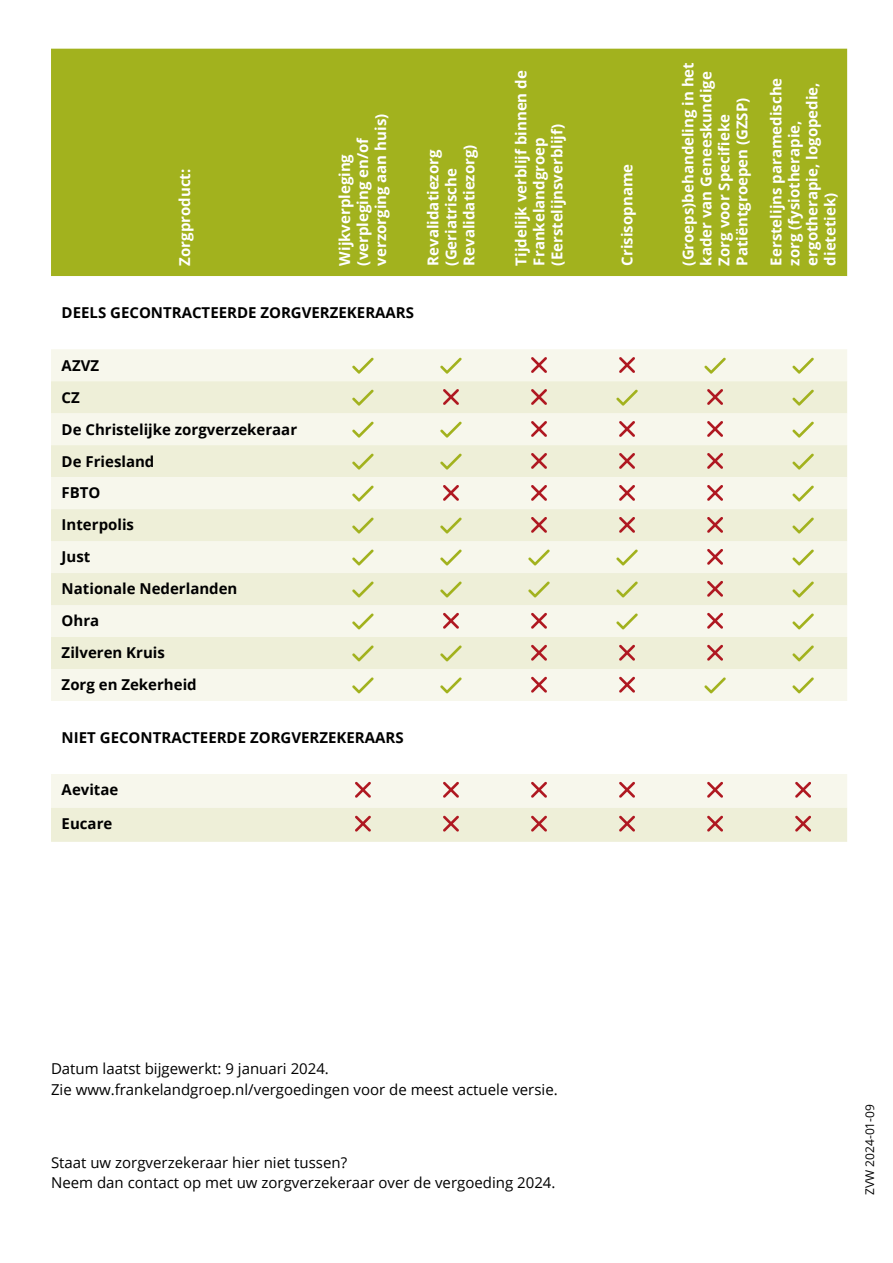
<style>
.page{position:relative;width:893px;height:1263px;background:#fff}
.page>*{position:absolute;margin:0;border:0;box-sizing:border-box;transform-origin:0 0}
.t1{font:700 15px/18px "Open Sans";color:#fff}
.t2{font:700 15px/32px "Open Sans";color:#000}
.t3{font:15px/20.5px "Open Sans";color:#000}
.t4{font:12px "Open Sans";color:#000}
</style>
<div class="page">
<div style="left:51px;top:49px;width:796px;height:227px;background:#a2b21e"></div>
<div style="left:51px;top:349px;width:796px;height:32px;background:#f7f7ec"></div>
<svg style="left:51px;top:381px;width:796px;height:96px;background:#f1f1de"></svg>
<svg style="left:51px;top:477px;width:796px;height:96px;background:#f3f4e5"></svg>
<svg style="left:51px;top:573px;width:796px;height:269px"></svg>
<svg style="left:352px;top:358px;width:22px;height:16px"></svg>
<svg style="left:440px;top:358px;width:22px;height:16px"></svg>
<svg style="left:531px;top:357px;width:16px;height:16px"></svg>
<svg style="left:619px;top:357px;width:16px;height:16px"></svg>
<svg style="left:704px;top:358px;width:22px;height:16px"></svg>
<svg style="left:792px;top:358px;width:22px;height:16px"></svg>
<svg style="left:352px;top:390px;width:22px;height:16px"></svg>
<svg style="left:443px;top:389px;width:16px;height:16px"></svg>
<svg style="left:531px;top:389px;width:16px;height:16px"></svg>
<svg style="left:616px;top:390px;width:22px;height:16px"></svg>
<svg style="left:707px;top:389px;width:16px;height:16px"></svg>
<svg style="left:792px;top:390px;width:22px;height:16px"></svg>
<svg style="left:352px;top:421px;width:22px;height:17px"></svg>
<svg style="left:440px;top:421px;width:22px;height:17px"></svg>
<svg style="left:531px;top:421px;width:16px;height:16px"></svg>
<svg style="left:619px;top:421px;width:16px;height:16px"></svg>
<svg style="left:707px;top:421px;width:16px;height:16px"></svg>
<svg style="left:792px;top:421px;width:22px;height:17px"></svg>
<svg style="left:352px;top:453px;width:22px;height:17px"></svg>
<svg style="left:440px;top:453px;width:22px;height:17px"></svg>
<svg style="left:531px;top:453px;width:16px;height:16px"></svg>
<svg style="left:619px;top:453px;width:16px;height:16px"></svg>
<svg style="left:707px;top:453px;width:16px;height:16px"></svg>
<svg style="left:792px;top:453px;width:22px;height:17px"></svg>
<svg style="left:352px;top:485px;width:22px;height:17px"></svg>
<svg style="left:443px;top:485px;width:16px;height:16px"></svg>
<svg style="left:531px;top:485px;width:16px;height:16px"></svg>
<svg style="left:619px;top:485px;width:16px;height:16px"></svg>
<svg style="left:707px;top:485px;width:16px;height:16px"></svg>
<svg style="left:792px;top:485px;width:22px;height:17px"></svg>
<svg style="left:352px;top:517px;width:22px;height:16px"></svg>
<svg style="left:440px;top:517px;width:22px;height:16px"></svg>
<svg style="left:531px;top:517px;width:16px;height:16px"></svg>
<svg style="left:619px;top:517px;width:16px;height:16px"></svg>
<svg style="left:707px;top:517px;width:16px;height:16px"></svg>
<svg style="left:792px;top:517px;width:22px;height:16px"></svg>
<svg style="left:352px;top:549px;width:22px;height:16px"></svg>
<svg style="left:440px;top:549px;width:22px;height:16px"></svg>
<svg style="left:528px;top:549px;width:22px;height:16px"></svg>
<svg style="left:616px;top:549px;width:22px;height:16px"></svg>
<svg style="left:707px;top:549px;width:16px;height:16px"></svg>
<svg style="left:792px;top:549px;width:22px;height:16px"></svg>
<svg style="left:352px;top:581px;width:22px;height:16px"></svg>
<svg style="left:440px;top:581px;width:22px;height:16px"></svg>
<svg style="left:528px;top:581px;width:22px;height:16px"></svg>
<svg style="left:616px;top:581px;width:22px;height:16px"></svg>
<svg style="left:707px;top:581px;width:16px;height:16px"></svg>
<svg style="left:792px;top:581px;width:22px;height:16px"></svg>
<svg style="left:352px;top:613px;width:22px;height:16px"></svg>
<svg style="left:443px;top:613px;width:16px;height:16px"></svg>
<svg style="left:531px;top:613px;width:16px;height:16px"></svg>
<svg style="left:616px;top:613px;width:22px;height:16px"></svg>
<svg style="left:707px;top:613px;width:16px;height:16px"></svg>
<svg style="left:792px;top:613px;width:22px;height:16px"></svg>
<svg style="left:352px;top:645px;width:22px;height:16px"></svg>
<svg style="left:440px;top:645px;width:22px;height:16px"></svg>
<svg style="left:531px;top:645px;width:16px;height:16px"></svg>
<svg style="left:619px;top:645px;width:16px;height:16px"></svg>
<svg style="left:707px;top:645px;width:16px;height:16px"></svg>
<svg style="left:792px;top:645px;width:22px;height:16px"></svg>
<svg style="left:352px;top:677px;width:22px;height:16px"></svg>
<svg style="left:440px;top:677px;width:22px;height:16px"></svg>
<svg style="left:531px;top:677px;width:16px;height:16px"></svg>
<svg style="left:619px;top:677px;width:16px;height:16px"></svg>
<svg style="left:704px;top:677px;width:22px;height:16px"></svg>
<svg style="left:792px;top:677px;width:22px;height:16px"></svg>
<svg style="left:355px;top:782px;width:16px;height:16px"></svg>
<svg style="left:443px;top:782px;width:16px;height:16px"></svg>
<svg style="left:531px;top:782px;width:16px;height:16px"></svg>
<svg style="left:619px;top:782px;width:16px;height:16px"></svg>
<svg style="left:707px;top:782px;width:16px;height:16px"></svg>
<svg style="left:795px;top:782px;width:16px;height:16px"></svg>
<svg style="left:355px;top:816px;width:16px;height:16px"></svg>
<svg style="left:443px;top:816px;width:16px;height:16px"></svg>
<svg style="left:531px;top:816px;width:16px;height:16px"></svg>
<svg style="left:619px;top:816px;width:16px;height:16px"></svg>
<svg style="left:707px;top:816px;width:16px;height:16px"></svg>
<svg style="left:795px;top:816px;width:16px;height:16px"></svg>
<p class="t1" style="left:175px;top:266px;width:98px;rotate:-90deg">Zorgproduct:</p>
<p class="t1" style="left:335px;top:266px;width:153px;rotate:-90deg">Wijkverpleging (verpleging en/of verzorging aan huis)</p>
<p class="t1" style="left:423px;top:266px;width:122px;rotate:-90deg">Revalidatiezorg (Geriatrische<br>Revalidatiezorg)</p>
<p class="t2" style="left:62px;top:296px;width:354px">DEELS GECONTRACTEERDE ZORGVERZEKERAARS</p>
<p class="t2" style="left:62px;top:349px;width:237px">AZVZ<br>CZ<br>De Christelijke zorgverzekeraar<br>De Friesland<br>FBTO<br>Interpolis<br>Just<br>Nationale Nederlanden<br>Ohra<br>Zilveren Kruis<br>Zorg en Zekerheid</p>
<p class="t2" style="left:62px;top:721px;width:344px">NIET GECONTRACTEERDE ZORGVERZEKERAARS</p>
<p class="t2" style="left:62px;top:773px;width:58px">Aevitae</p>
<p class="t2" style="left:62px;top:807px;width:52px">Eucare</p>
<p class="t1" style="left:512px;top:266px;width:197px;rotate:-90deg">Tijdelijk verblijf binnen de<br>Frankelandgroep (Eerstelijnsverblijf)</p>
<p class="t1" style="left:618px;top:266px;width:103px;rotate:-90deg">Crisisopname</p>
<p class="t1" style="left:679px;top:266px;width:205px;rotate:-90deg">(Groeps)behandeling in het kader van Geneeskundige<br>Zorg voor Specifieke<br>Patiëntgroepen (GZSP)</p>
<p class="t1" style="left:767px;top:266px;width:189px;rotate:-90deg">Eerstelijns paramedische zorg (fysiotherapie, ergotherapie, logopedie, dietetiek)</p>
<p class="t3" style="left:51px;top:1058px;width:508px">Datum laatst bijgewerkt: 9 januari 2024.<br>Zie www.frankelandgroep.nl/vergoedingen voor de meest actuele versie.</p>
<p class="t3" style="left:51px;top:1152px;width:506px">Staat uw zorgverzekeraar hier niet tussen?<br>Neem dan contact op met uw zorgverzekeraar over de vergoeding 2024.</p>
<p class="t4" style="left:862px;top:1195px;width:92px;rotate:-90deg">ZVW 2024-01-09</p>
</div>
